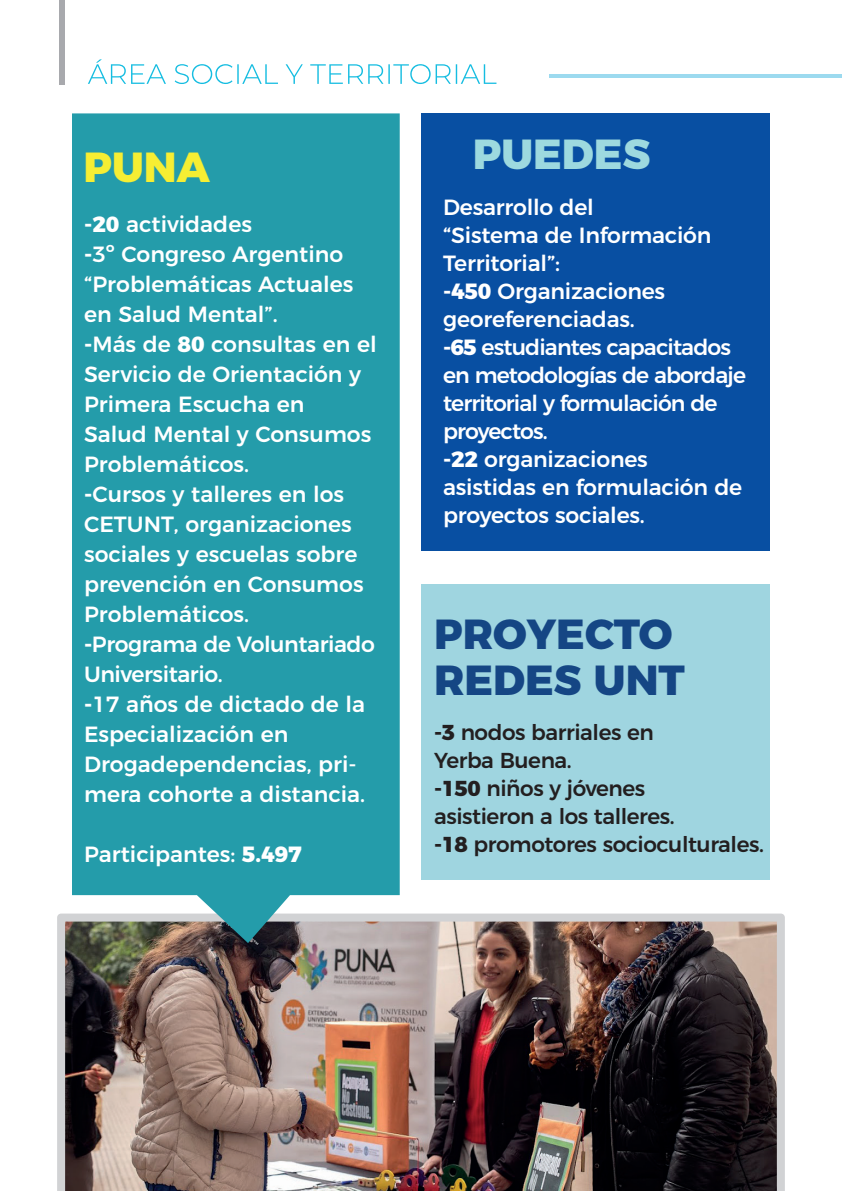
<style>
.page{position:relative;width:842px;height:1191px;background:#fff}
.page>*{position:absolute;margin:0;border:0;box-sizing:border-box;transform-origin:0 0}
.t1{font:800 42px/46px "Montserrat";color:#154684}
.t2{font:800 42px "Montserrat";color:#9dd9df}
.t3{font:800 42px "Montserrat";color:#f6ee33}
.t4{font:500 22px/30px "Montserrat";color:#fff}
.t5{font:500 21.6px/28px "Montserrat";letter-spacing:-.02em;color:#231f20}
.s1{font-weight:800}
</style>
<div class="page">
<div style="left:60px;top:0;width:5px;height:84px;background:#a8a9ad"></div>
<svg style="left:88px;top:59px;width:408px;height:25px"></svg>
<hr style="left:549px;top:74px;width:293px;height:3px;background:#9cdaef">
<img style="left:57px;top:913px;width:728px;height:278px">
<div style="left:421px;top:113px;width:349px;height:438px;background:#084fa2"></div>
<div style="left:421px;top:584px;width:349px;height:296px;background:#9fd5e0"></div>
<div style="left:72px;top:113px;width:328px;height:830px;background:#249caa"></div>
<h1 class="t3" style="left:84px;top:132px;width:128px">PUNA</h1>
<p class="t4" style="left:84px;top:207px;width:294px"><span class="s1">-20</span> actividades<br><span class="s1">-</span>3º Congreso Argentino “Problemáticas Actuales en Salud Mental”.<br><span class="s1">-</span>Más de <span class="s1">80</span> consultas en el<br>Servicio de Orientación y<br>Primera Escucha en<br>Salud Mental y Consumos<br>Problemáticos.<br><span class="s1">-</span>Cursos y talleres en los<br>CETUNT, organizaciones sociales y escuelas sobre prevención en Consumos<br>Problemáticos.<br><span class="s1">-</span>Programa de Voluntariado<br>Universitario.<br><span class="s1">-</span>17 años de dictado de la<br>Especialización en<br>Drogadependencias, pri&shy;mera cohorte a distancia.</p>
<p class="t4" style="left:84px;top:837px;width:219px">Participantes: <span class="s1">5.497</span></p>
<h1 class="t2" style="left:473px;top:119px;width:179px">PUEDES</h1>
<p class="t4" style="left:443px;top:191px;width:305px;line-height:28px">Desarrollo del<br>“Sistema de Información<br>Territorial”:<br><span class="s1">-450</span> Organizaciones georeferenciadas.<br><span class="s1">-65</span> estudiantes capacitados en metodologías de abordaje territorial y formulación de proyectos.<br><span class="s1">-22</span> organizaciones asistidas en formulación de proyectos sociales.</p>
<h1 class="t1" style="left:434px;top:607px;width:252px">PROYECTO<br>REDES UNT</h1>
<p class="t5" style="left:434px;top:717px;width:331px"><span class="s1">-3</span> nodos barriales en<br>Yerba Buena.<br><span class="s1">-150</span> niños y jóvenes<br>asistieron a los talleres.<br><span class="s1">-18</span> promotores socioculturales.</p>
</div>
